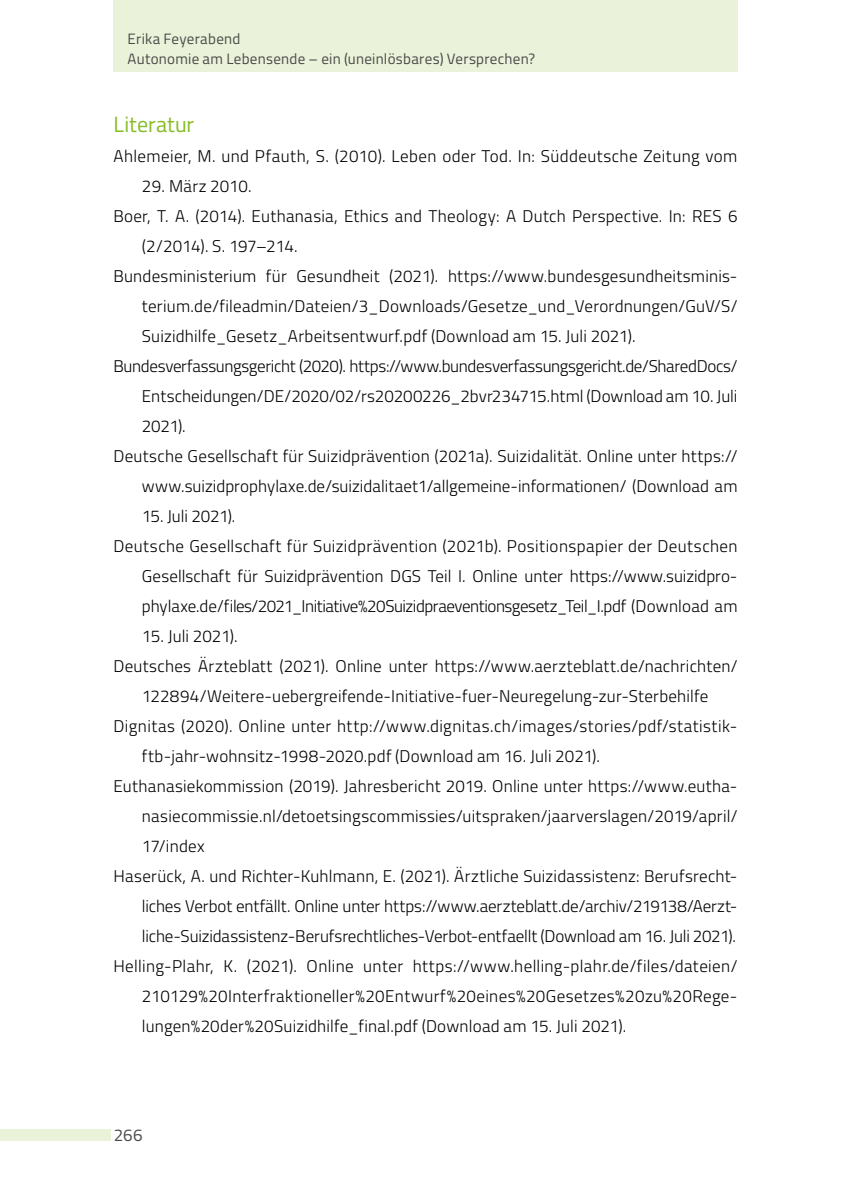
<style>
.page{position:relative;width:851px;height:1191px;background:#fff}
.page>*{position:absolute;margin:0;border:0;box-sizing:border-box;transform-origin:0 0}
.Subhead_Copy{font:22px "Titillium";letter-spacing:.005em;color:#86bc25}
.Literatur{font:300 17px/30px "Titillium";letter-spacing:.01em;color:#000}
.t1{font:17px "Titillium";color:#4a4a49}
.t2{font:15px/20px "Titillium";letter-spacing:.015em;color:#4a4a49}
</style>
<div class="page">
<div style="left:113px;top:0;width:624px;height:71px;background:#eaf2da"></div>
<div style="left:0;top:1129px;width:111px;height:11px;background:#eaf2da"></div>
<p class="t2" style="left:128px;top:28px;width:409px">Erika Feyerabend<br>Autonomie am Lebensende – ein (uneinlösbares) Versprechen?</p>
<h2 class="Subhead_Copy" style="left:113px;top:108px;width:82px">Literatur</h2>
<p class="Literatur" style="left:113px;top:140px;width:625px">Ahlemeier, M. und Pfauth, S. (2010). Leben oder Tod. In: Süddeutsche Zeitung vom</p>
<p class="Literatur" style="left:142px;top:170px;width:111px">29. März 2010.</p>
<p class="Literatur" style="left:142px;top:200px;width:597px;text-indent:-28px">Boer, T. A. (2014). Euthanasia, Ethics and Theology: A Dutch Perspective. In: RES 6 (2/2014). S. 197–214.</p>
<p class="Literatur" style="left:142px;top:260px;width:597px;text-indent:-28px">Bundesministerium für Gesundheit (2021). https://www.bundesgesundheitsminis&shy;terium.de/fileadmin/Dateien/3_Downloads/Gesetze_und_Verordnungen/GuV/S/<br>Suizidhilfe_Gesetz_Arbeitsentwurf.pdf (Download am 15. Juli 2021).</p>
<p class="Literatur" style="left:142px;top:350px;width:597px;text-align:justify;text-indent:-28px">Bundesverfassungsgericht (2020). https://www.bundesverfassungsgericht.de/SharedDocs/ Entscheidungen/DE/2020/02/rs20200226_2bvr234715.html (Download am 10. Juli 2021).</p>
<p class="Literatur" style="left:113px;top:440px;width:625px;text-align:right">Deutsche Gesellschaft für Suizidprävention (2021a). Suizidalität. Online unter https:// www.suizidprophylaxe.de/suizidalitaet1/allgemeine-informationen/ (Download am</p>
<p class="Literatur" style="left:142px;top:500px;width:95px">15. Juli 2021).</p>
<p class="Literatur" style="left:142px;top:530px;width:597px;text-align:justify;text-indent:-28px">Deutsche Gesellschaft für Suizidprävention (2021b). Positionspapier der Deutschen Gesellschaft für Suizidprävention DGS Teil I. Online unter https://www.suizidpro&shy;phylaxe.de/files/2021_Initiative%20Suizidpraeventionsgesetz_Teil_I.pdf (Download am</p>
<p class="Literatur" style="left:142px;top:620px;width:97px">15. Juli 2021).</p>
<p class="Literatur" style="left:113px;top:650px;width:625px;text-align:center">Deutsches Ärzteblatt (2021). Online unter https://www.aerzteblatt.de/nachrichten/<br>122894/Weitere-uebergreifende-Initiative-fuer-Neuregelung-zur-Sterbehilfe</p>
<p class="Literatur" style="left:142px;top:710px;width:597px;text-indent:-28px">Dignitas (2020). Online unter http://www.dignitas.ch/images/stories/pdf/statistik&shy;ftb-jahr-wohnsitz-1998-2020.pdf (Download am 16. Juli 2021).</p>
<p class="Literatur" style="left:142px;top:770px;width:597px;text-indent:-28px">Euthanasiekommission (2019). Jahresbericht 2019. Online unter https://www.eutha&shy;nasiecommissie.nl/detoetsingscommissies/uitspraken/jaarverslagen/2019/april/<br>17/index</p>
<p class="Literatur" style="left:142px;top:860px;width:595px;text-align:justify;text-indent:-28px">Haserück, A. und Richter-Kuhlmann, E. (2021). Ärztliche Suizidassistenz: Berufsrecht&shy;liches Verbot entfällt. Online unter https://www.aerzteblatt.de/archiv/219138/Aerzt&shy;liche-Suizidassistenz-Berufsrechtliches-Verbot-entfaellt (Download am 16. Juli 2021).</p>
<p class="Literatur" style="left:142px;top:950px;width:597px;text-align:justify;text-indent:-28px">Helling-Plahr, K. (2021). Online unter https://www.helling-plahr.de/files/dateien/ 210129%20Interfraktioneller%20Entwurf%20eines%20Gesetzes%20zu%20Rege&shy;lungen%20der%20Suizidhilfe_final.pdf (Download am 15. Juli 2021).</p>
<p class="t1" style="left:114px;top:1122px;width:30px">266</p>
</div>
